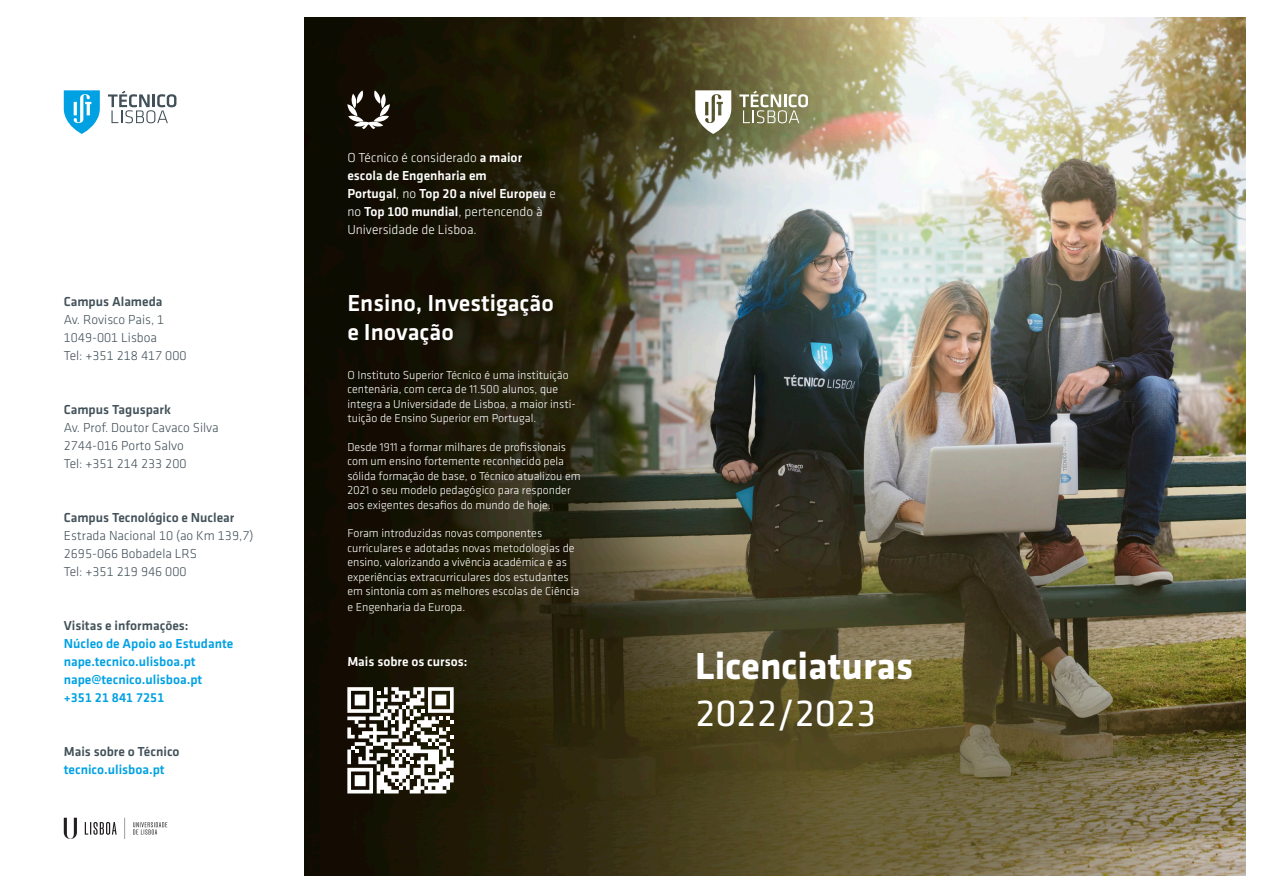
<style>
.page{position:relative;width:1263px;height:893px;background:#fff}
.page>*{position:absolute;margin:0;border:0;box-sizing:border-box;transform-origin:0 0}
.t1{font:700 39px "Klavika";color:#fff}
.t2{font:39px "Klavika";color:#fff}
.t3{font:500 24px "Klavika";color:#fff}
.t4{font:300 13.5px "Klavika";color:#425159}
.t5{font:500 13.5px/18px "Klavika";color:#fff}
.t6{font:500 13.5px "Klavika";color:#00a1e3}
.t7{font:500 13.5px "Klavika";color:#425159}
.t8{font:300 13.5px "Klavika";color:#fff}
.t9{font:300 12px/14.4px "Klavika";color:#fff}
.s1{font-weight:300}
</style>
<div class="page">
<img style="left:304px;top:17px;width:942px;height:859px">
<svg style="left:739px;top:91px;width:69px;height:32px"></svg>
<svg style="left:695px;top:90px;width:36px;height:44px"></svg>
<svg style="left:108px;top:91px;width:68px;height:32px"></svg>
<svg style="left:64px;top:90px;width:36px;height:44px"></svg>
<svg style="left:347px;top:90px;width:43px;height:39px"></svg>
<svg style="left:347px;top:687px;width:107px;height:106px"></svg>
<svg style="left:64px;top:818px;width:103px;height:21px"></svg>
<p class="t7" style="left:64px;top:292px;width:100px">Campus Alameda</p>
<p class="t4" style="left:64px;top:311px;width:102px">Av. Rovisco Pais, 1</p>
<p class="t4" style="left:64px;top:329px;width:95px">1049-001 Lisboa</p>
<p class="t4" style="left:64px;top:347px;width:124px">Tel: +351 218 417 000</p>
<p class="t7" style="left:64px;top:400px;width:109px">Campus Taguspark</p>
<p class="t4" style="left:64px;top:419px;width:157px">Av. Prof. Doutor Cavaco Silva</p>
<p class="t4" style="left:64px;top:437px;width:122px">2744-016 Porto Salvo</p>
<p class="t4" style="left:64px;top:455px;width:124px">Tel: +351 214 233 200</p>
<p class="t7" style="left:64px;top:508px;width:172px">Campus Tecnológico e Nuclear</p>
<p class="t4" style="left:64px;top:527px;width:191px">Estrada Nacional 10 (ao Km 139,7)</p>
<p class="t4" style="left:64px;top:545px;width:135px">2695-066 Bobadela LRS</p>
<p class="t4" style="left:64px;top:563px;width:124px">Tel: +351 219 946 000</p>
<p class="t7" style="left:64px;top:616px;width:126px">Visitas e informações:</p>
<p class="t6" style="left:64px;top:634px;width:171px">Núcleo de Apoio ao Estudante</p>
<p class="t6" style="left:64px;top:652px;width:133px">nape.tecnico.ulisboa.pt</p>
<p class="t6" style="left:64px;top:670px;width:140px">nape@tecnico.ulisboa.pt</p>
<p class="t6" style="left:64px;top:688px;width:102px">+351 21 841 7251</p>
<p class="t7" style="left:64px;top:742px;width:117px">Mais sobre o Técnico</p>
<p class="t6" style="left:64px;top:760px;width:102px">tecnico.ulisboa.pt</p>
<p class="t5" style="left:347px;top:148px;width:176px"><span class="s1">O Técnico é considerado</span> a maior escola de Engenharia em</p>
<p class="t5" style="left:347px;top:184px;width:210px">Portugal<span class="s1">, no</span> Top 20 a nível Europeu <span class="s1">e no</span> Top 100 mundial<span class="s1">, pertencendo à</span></p>
<p class="t8" style="left:347px;top:221px;width:131px">Universidade de Lisboa.</p>
<p class="t3" style="left:347px;top:287px;width:208px">Ensino, Investigação</p>
<p class="t3" style="left:347px;top:316px;width:108px">e Inovação</p>
<p class="t9" style="left:347px;top:368px;width:230px">O Instituto Superior Técnico é uma instituição centenária, com cerca de 11.500 alunos, que integra a Universidade de Lisboa, a maior insti&shy;tuição de Ensino Superior em Portugal.</p>
<p class="t9" style="left:347px;top:440px;width:235px">Desde 1911 a formar milhares de profissionais com um ensino fortemente reconhecido pela sólida formação de base, o Técnico atualizou em 2021 o seu modelo pedagógico para responder aos exigentes desafios do mundo de hoje.</p>
<p class="t9" style="left:347px;top:526px;width:233px">Foram introduzidas novas componentes curriculares e adotadas novas metodologias de ensino, valorizando a vivência académica e as experiências extracurriculares dos estudantes em sintonia com as melhores escolas de Ciência</p>
<p class="t9" style="left:347px;top:600px;width:119px">e Engenharia da Europa.</p>
<p class="t5" style="left:347px;top:652px;width:122px">Mais sobre os cursos:</p>
<p class="t1" style="left:695px;top:638px;width:219px">Licenciaturas</p>
<p class="t2" style="left:695px;top:688px;width:183px">2022/2023</p>
</div>
